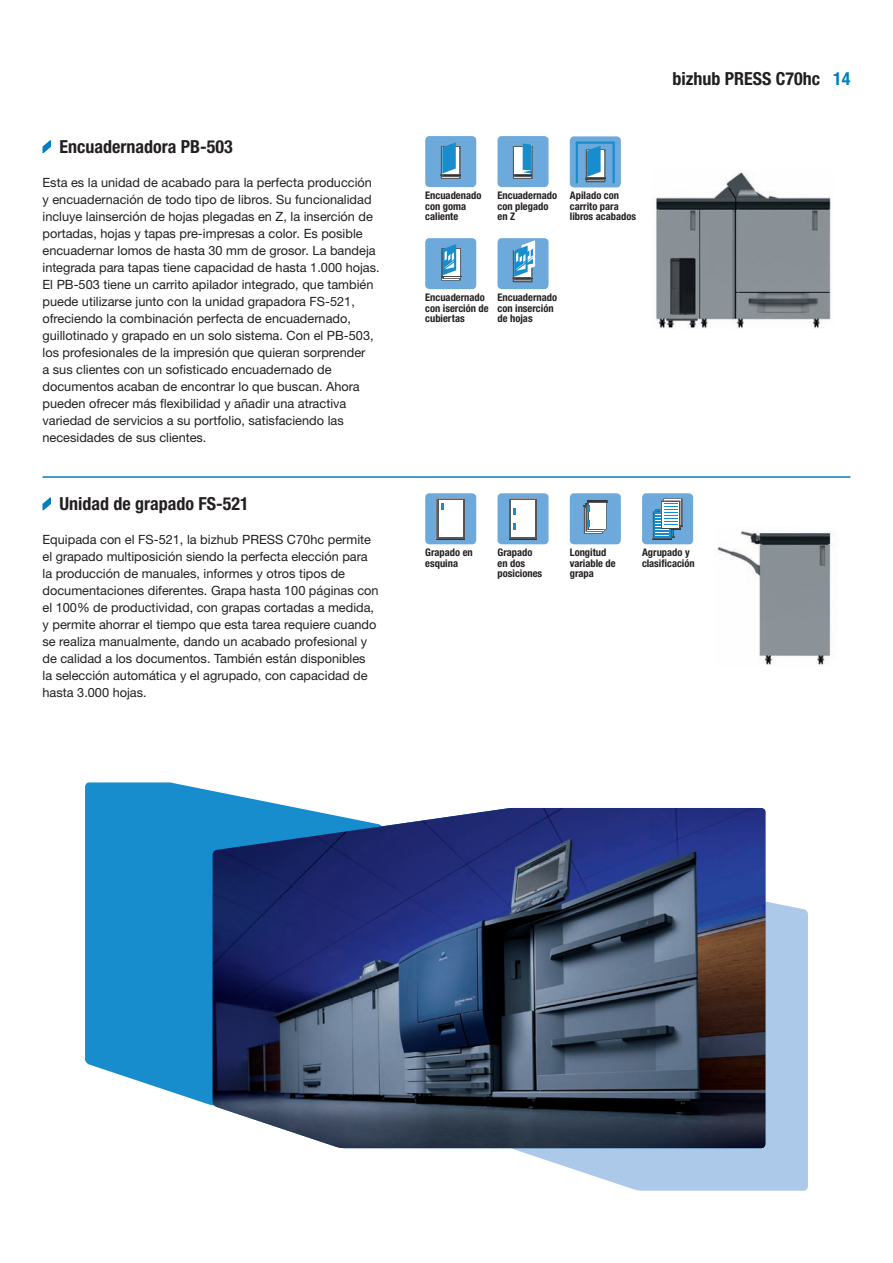
<style>
.page{position:relative;width:893px;height:1263px;background:#fff}
.page>*{position:absolute;margin:0;border:0;box-sizing:border-box;transform-origin:0 0}
.t1{font:700 condensed 18px "Helvetica Neue LTW1 G";color:#231f20}
.t2{font:12.75px/17px "Helvetica Neue LTW1 G";color:#231f20}
.t3{font:700 condensed 10.5px/10.5px "Helvetica Neue LTW1 G";color:#231f20}
.s1{color:#007ec5}
</style>
<div class="page">
<svg style="left:85px;top:782px;width:213px;height:324px;fill:#178dce"></svg>
<svg style="left:510px;top:867px;width:298px;height:324px;fill:#acc9e9"></svg>
<hr style="left:43px;top:476px;width:807px;height:2px;background:#007ec5">
<svg style="left:42px;top:140px;width:9px;height:14px"></svg>
<svg style="left:42px;top:497px;width:9px;height:14px"></svg>
<img style="left:655px;top:172px;width:176px;height:156px">
<div style="left:425px;top:136px;width:51px;height:51px;background:#6da9db;border-radius:4px"></div>
<img style="left:441px;top:177px;width:20px;height:2px">
<svg style="left:441px;top:142px;width:20px;height:35px"></svg>
<div style="left:425px;top:238px;width:51px;height:51px;background:#6da9db;border-radius:4px"></div>
<img style="left:441px;top:279px;width:20px;height:2px">
<svg style="left:441px;top:244px;width:21px;height:35px"></svg>
<div style="left:497px;top:238px;width:52px;height:51px;background:#6da9db;border-radius:4px"></div>
<img style="left:513px;top:280px;width:20px;height:2px">
<div style="left:514px;top:255px;width:17px;height:26px;background:#9d9c9d"></div>
<svg style="left:513px;top:240px;width:22px;height:40px"></svg>
<div style="left:570px;top:136px;width:51px;height:51px;background:#6da9db;border-radius:4px"></div>
<svg style="left:576px;top:141px;width:39px;height:42px"></svg>
<img style="left:717px;top:531px;width:117px;height:134px">
<div style="left:425px;top:493px;width:51px;height:51px;background:#6da9db;border-radius:4px"></div>
<svg style="left:437px;top:539px;width:28px;height:1px"></svg>
<img style="left:437px;top:509px;width:28px;height:30px">
<div style="left:439px;top:501px;width:23px;height:36px;background:#fff"></div>
<svg style="left:437px;top:499px;width:28px;height:10px"></svg>
<div style="left:497px;top:493px;width:52px;height:51px;background:#6da9db;border-radius:4px"></div>
<svg style="left:509px;top:539px;width:28px;height:1px"></svg>
<img style="left:509px;top:499px;width:28px;height:40px">
<div style="left:511px;top:501px;width:24px;height:36px;background:#fff"></div>
<svg style="left:513px;top:508px;width:3px;height:6px"></svg>
<svg style="left:513px;top:523px;width:3px;height:6px"></svg>
<div style="left:570px;top:493px;width:51px;height:51px;background:#6da9db;border-radius:4px"></div>
<img style="left:584px;top:532px;width:19px;height:2px">
<svg style="left:584px;top:501px;width:23px;height:31px"></svg>
<div style="left:642px;top:493px;width:51px;height:51px;background:#6da9db;border-radius:4px"></div>
<img style="left:663px;top:498px;width:20px;height:3px">
<div style="left:665px;top:500px;width:16px;height:25px;background:#d3d4d4"></div>
<img style="left:665px;top:500px;width:15px;height:1px">
<svg style="left:653px;top:501px;width:30px;height:39px"></svg>
<div style="left:497px;top:136px;width:52px;height:51px;background:#6da9db;border-radius:4px"></div>
<img style="left:513px;top:177px;width:20px;height:2px">
<svg style="left:513px;top:144px;width:20px;height:33px"></svg>
<img style="left:213px;top:808px;width:552px;height:340px">
<h1 class="t1" style="left:60px;top:136px;width:175px">Encuadernadora PB-503</h1>
<p class="t2" style="left:43px;top:174px;width:339px">Esta es la unidad de acabado para la perfecta producción y encuadernación de todo tipo de libros. Su funcionalidad incluye lainserción de hojas plegadas en Z, la inserción de portadas, hojas y tapas pre-impresas a color. Es posible encuadernar lomos de hasta 30 mm de grosor. La bandeja integrada para tapas tiene capacidad de hasta 1.000 hojas.<br>El PB-503 tiene un carrito apilador integrado, que también puede utilizarse junto con la unidad grapadora FS-521, ofreciendo la combinación perfecta de encuadernado, guillotinado y grapado en un solo sistema. Con el PB-503, los profesionales de la impresión que quieran sorprender<br>a sus clientes con un sofisticado encuadernado de documentos acaban de encontrar lo que buscan. Ahora pueden ofrecer más flexibilidad y añadir una atractiva variedad de servicios a su portfolio, satisfaciendo las necesidades de sus clientes.</p>
<h1 class="t1" style="left:60px;top:493px;width:191px">Unidad de grapado FS-521</h1>
<p class="t2" style="left:43px;top:531px;width:338px">Equipada con el FS-521, la bizhub PRESS C70hc permite el grapado multiposición siendo la perfecta elección para la producción de manuales, informes y otros tipos de documentaciones diferentes. Grapa hasta 100 páginas con el 100% de productividad, con grapas cortadas a medida, y permite ahorrar el tiempo que esta tarea requiere cuando se realiza manualmente, dando un acabado profesional y de calidad a los documentos. También están disponibles<br>la selección automática y el agrupado, con capacidad de hasta 3.000 hojas.</p>
<h1 class="t1" style="left:673px;top:68px;width:179px">bizhub PRESS C70hc <span class="s1">14</span></h1>
<p class="t3" style="left:425px;top:190px;width:58px">Encuadenado con goma caliente</p>
<p class="t3" style="left:497px;top:190px;width:61px">Encuadernado con plegado en Z</p>
<p class="t3" style="left:570px;top:190px;width:68px">Apilado con carrito para libros acabados</p>
<p class="t3" style="left:425px;top:292px;width:65px">Encuadernado con iserción de cubiertas</p>
<p class="t3" style="left:497px;top:293px;width:61px">Encuadernado con inserción de hojas</p>
<p class="t3" style="left:425px;top:547px;width:49px">Grapado en esquina</p>
<p class="t3" style="left:497px;top:547px;width:46px">Grapado en dos posiciones</p>
<p class="t3" style="left:570px;top:547px;width:47px">Longitud variable de grapa</p>
<p class="t3" style="left:642px;top:547px;width:54px">Agrupado y clasificación</p>
</div>
